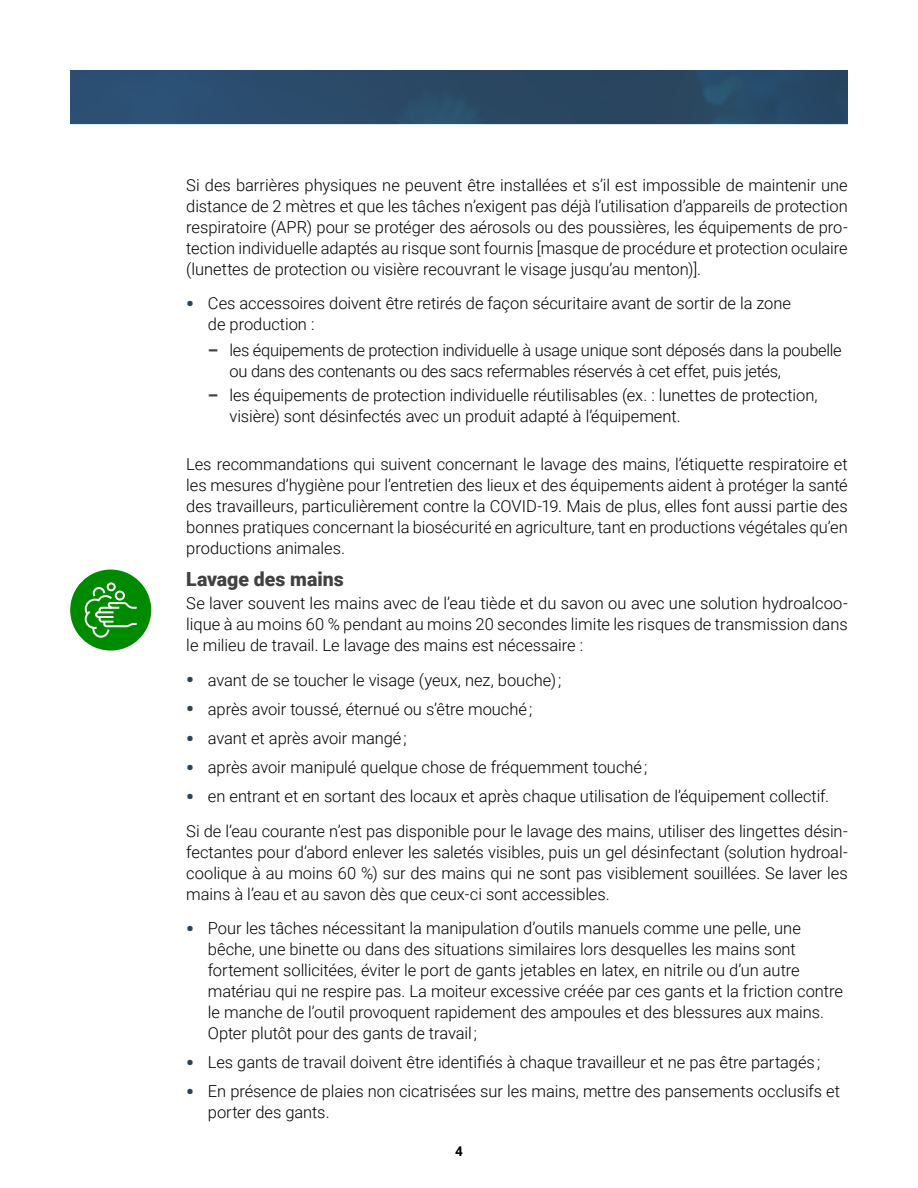
<style>
.page{position:relative;width:918px;height:1188px;background:#fff}
.page>*{position:absolute;margin:0;border:0;box-sizing:border-box;transform-origin:0 0}
.Sous-titre__H3{font:900 19.5px "Roboto";color:#414141}
.Texte_courant__P{font:300 16.5px/21px "Roboto";letter-spacing:-.005em;color:#000}
.t1{font:700 13.5px "Roboto";color:#000}
.s1{font-weight:900;font-size:21px;color:#2b425e}
.s2{font-weight:900;color:#414141}
</style>
<div class="page">
<img style="left:70px;top:70px;width:778px;height:54px">
<div style="left:70px;top:570px;width:81px;height:81px;background:#008a00;border-radius:50%"></div>
<svg style="left:84px;top:582px;width:53px;height:56px"></svg>
<p class="Texte_courant__P" style="left:186px;top:174px;width:663px;text-align:justify">Si des barrières physiques ne peuvent être installées et s’il est impossible de maintenir une distance de 2 mètres et que les tâches n’exigent pas déjà l’utilisation d’appareils de protection respiratoire (APR) pour se protéger des aérosols ou des poussières, les équipements de pro&shy;tection individuelle adaptés au risque sont fournis [masque de procédure et protection oculaire (lunettes de protection ou visière recouvrant le visage jusqu’au menton)].</p>
<p class="Texte_courant__P" style="left:208px;top:292px;width:585px;text-indent:-22px"><span class="s1">•</span> Ces accessoires doivent être retirés de façon sécuritaire avant de sortir de la zone de production :</p>
<p class="Texte_courant__P" style="left:230px;top:339px;width:614px;text-indent:-22px"><span class="s2">–</span> les équipements de protection individuelle à usage unique sont déposés dans la poubelle ou dans des contenants ou des sacs refermables réservés à cet effet, puis jetés,</p>
<p class="Texte_courant__P" style="left:230px;top:384px;width:590px;text-indent:-22px"><span class="s2">–</span> les équipements de protection individuelle réutilisables (ex. : lunettes de protection, visière) sont désinfectés avec un produit adapté à l’équipement.</p>
<p class="Texte_courant__P" style="left:186px;top:453px;width:663px;text-align:justify">Les recommandations qui suivent concernant le lavage des mains, l’étiquette respiratoire et les mesures d’hygiène pour l’entretien des lieux et des équipements aident à protéger la santé des travailleurs, particulièrement contre la COVID-19. Mais de plus, elles font aussi partie des bonnes pratiques concernant la biosécurité en agriculture, tant en productions végétales qu’en productions animales.</p>
<h3 class="Sous-titre__H3" style="left:186px;top:565px;width:159px">Lavage des mains</h3>
<p class="Texte_courant__P" style="left:186px;top:592px;width:663px;text-align:justify">Se laver souvent les mains avec de l’eau tiède et du savon ou avec une solution hydroalcoo&shy;lique à au moins 60 % pendant au moins 20 secondes limite les risques de transmission dans le milieu de travail. Le lavage des mains est nécessaire :</p>
<p class="Texte_courant__P" style="left:186px;top:669px;width:377px"><span class="s1">•</span> avant de se toucher le visage (yeux, nez, bouche) ;</p>
<p class="Texte_courant__P" style="left:186px;top:698px;width:348px"><span class="s1">•</span> après avoir toussé, éternué ou s’être mouché ;</p>
<p class="Texte_courant__P" style="left:186px;top:727px;width:222px"><span class="s1">•</span> avant et après avoir mangé ;</p>
<p class="Texte_courant__P" style="left:186px;top:756px;width:463px"><span class="s1">•</span> après avoir manipulé quelque chose de fréquemment touché ;</p>
<p class="Texte_courant__P" style="left:186px;top:785px;width:644px"><span class="s1">•</span> en entrant et en sortant des locaux et après chaque utilisation de l’équipement collectif.</p>
<p class="Texte_courant__P" style="left:186px;top:820px;width:663px;text-align:justify">Si de l’eau courante n’est pas disponible pour le lavage des mains, utiliser des lingettes désin&shy;fectantes pour d’abord enlever les saletés visibles, puis un gel désinfectant (solution hydroal&shy;coolique à au moins 60 %) sur des mains qui ne sont pas visiblement souillées. Se laver les mains à l’eau et au savon dès que ceux-ci sont accessibles.</p>
<p class="Texte_courant__P" style="left:208px;top:917px;width:637px;text-indent:-22px"><span class="s1">•</span> Pour les tâches nécessitant la manipulation d’outils manuels comme une pelle, une bêche, une binette ou dans des situations similaires lors desquelles les mains sont fortement sollicitées, éviter le port de gants jetables en latex, en nitrile ou d’un autre matériau qui ne respire pas. La moiteur excessive créée par ces gants et la friction contre le manche de l’outil provoquent rapidement des ampoules et des blessures aux mains.<br>Opter plutôt pour des gants de travail ;</p>
<p class="Texte_courant__P" style="left:186px;top:1051px;width:635px"><span class="s1">•</span> Les gants de travail doivent être identifiés à chaque travailleur et ne pas être partagés ;</p>
<p class="Texte_courant__P" style="left:208px;top:1080px;width:634px;text-indent:-22px"><span class="s1">•</span> En présence de plaies non cicatrisées sur les mains, mettre des pansements occlusifs et porter des gants.</p>
<p class="t1" style="left:455px;top:1141px;width:9px">4</p>
</div>
